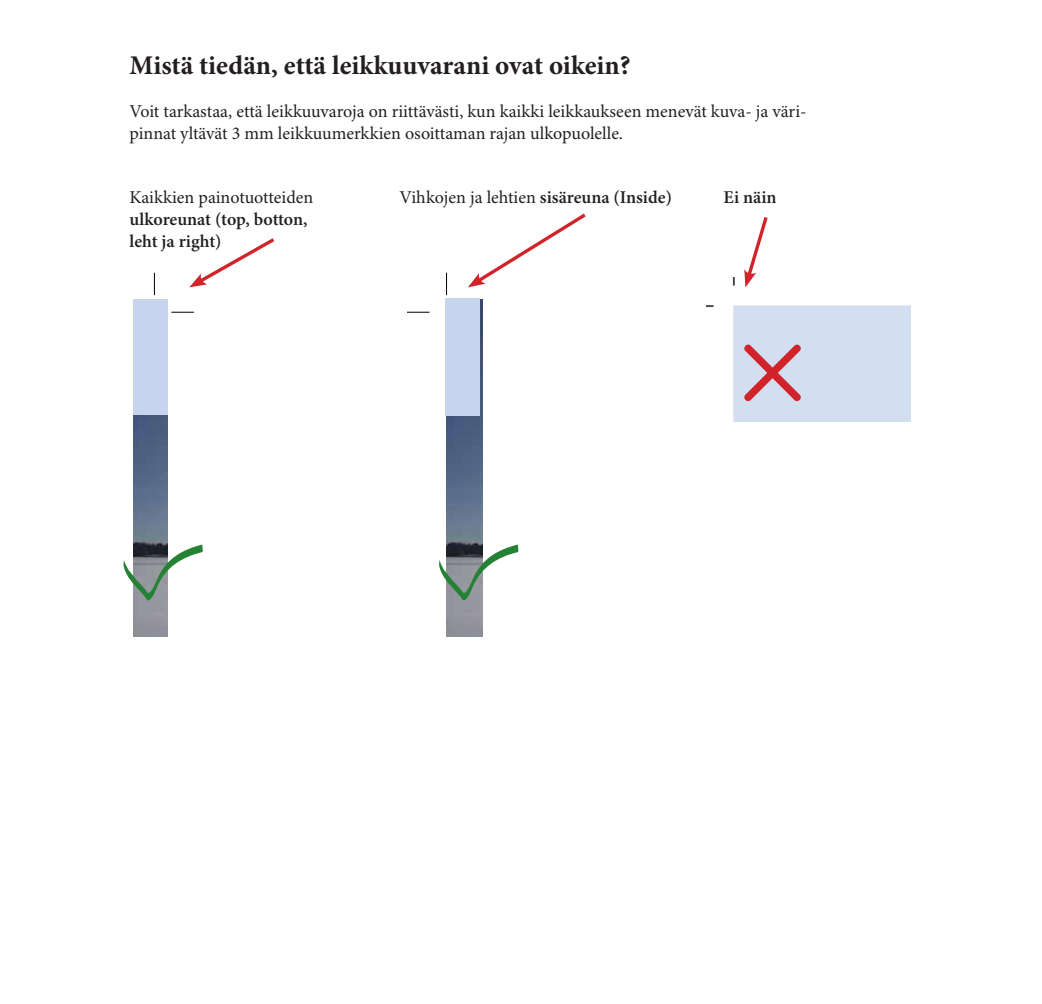
<style>
.page{position:relative;width:1042px;height:1004px;background:#fff}
.page>*{position:absolute;margin:0;border:0;box-sizing:border-box;transform-origin:0 0}
.t1{font:700 27px "Minion Pro";color:#231f20}
.t2{font:18px/21.6px "Minion Pro";color:#231f20}
.t3{font:600 18px/21.6px "Minion Pro";color:#231f20}
.s1{font-weight:600}
</style>
<div class="page">
<img style="left:446px;top:299px;width:37px;height:337px">
<svg style="left:407px;top:312px;width:22px;height:1px"></svg>
<div style="left:133px;top:299px;width:34px;height:337px;background:#c6d5ed"></div>
<svg style="left:171px;top:312px;width:23px;height:1px"></svg>
<svg style="left:154px;top:273px;width:1px;height:22px"></svg>
<div style="left:446px;top:298px;width:34px;height:117px;background:#c6d5ed"></div>
<svg style="left:446px;top:273px;width:1px;height:23px"></svg>
<img style="left:133px;top:415px;width:34px;height:221px">
<svg style="left:123px;top:544px;width:80px;height:57px"></svg>
<svg style="left:439px;top:544px;width:80px;height:57px"></svg>
<img style="left:706px;top:277px;width:204px;height:144px">
<svg style="left:189px;top:238px;width:86px;height:49px"></svg>
<svg style="left:744px;top:217px;width:26px;height:70px"></svg>
<svg style="left:468px;top:213px;width:118px;height:74px"></svg>
<svg style="left:742px;top:342px;width:61px;height:61px;background:#d3a8b7"></svg>
<h1 class="t1" style="left:129px;top:49px;width:503px">Mistä tiedän, että leikkuuvarani ovat oikein?</h1>
<p class="t2" style="left:129px;top:101px;width:678px">Voit tarkastaa, että leikkuuvaroja on riittävästi, kun kaikki leikkaukseen menevät kuva- ja väri&shy;pinnat yltävät 3 mm leikkuumerkkien osoittaman rajan ulkopuolelle.</p>
<p class="t2" style="left:129px;top:187px;width:185px">Kaikkien painotuotteiden</p>
<p class="t2" style="left:399px;top:187px;width:274px">Vihkojen ja lehtien <span class="s1">sisäreuna (Inside)</span></p>
<p class="t3" style="left:723px;top:187px;width:54px">Ei näin</p>
<p class="t3" style="left:129px;top:209px;width:180px">ulkoreunat (top, botton, leht ja right)</p>
</div>
